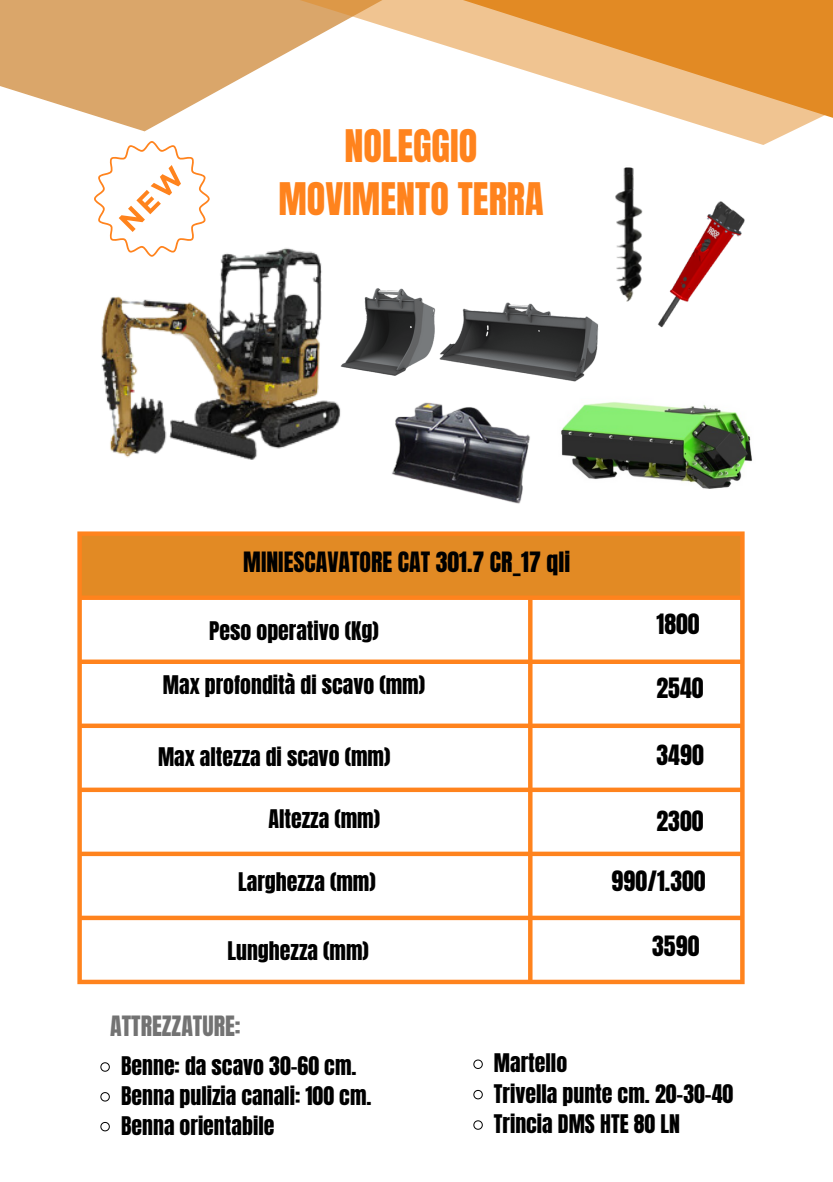
<style>
.page{position:relative;width:833px;height:1182px;background:#fff}
.page>*{position:absolute;margin:0;border:0;box-sizing:border-box;transform-origin:0 0}
.t1{font:38.17px/52.9px "Anton";color:#ff831d;text-align:center}
.t2{font:23.77px "Anton";color:#000}
.t3{font:23.77px "Anton";color:#737373}
.t4{font:21.83px "Anton";color:#000}
</style>
<div class="page">
<svg style="left:77px;top:531px;width:667px;height:453px"></svg>
<img style="left:101px;top:248px;width:240px;height:212px">
<svg style="left:94px;top:175px;width:115px;height:83px"></svg>
<img style="left:615px;top:175px;width:28px;height:127px">
<img style="left:658px;top:201px;width:87px;height:127px">
<img style="left:392px;top:402px;width:138px;height:102px">
<svg style="left:0;top:0;width:832px;height:145px"></svg>
<img style="left:336px;top:280px;width:99px;height:98px">
<img style="left:435px;top:302px;width:164px;height:80px">
<img style="left:561px;top:402px;width:191px;height:87px">
<svg style="left:100px;top:1062px;width:10px;height:9px"></svg>
<svg style="left:100px;top:1092px;width:10px;height:9px"></svg>
<svg style="left:100px;top:1122px;width:10px;height:9px"></svg>
<svg style="left:473px;top:1059px;width:10px;height:9px"></svg>
<svg style="left:473px;top:1089px;width:10px;height:10px"></svg>
<svg style="left:473px;top:1120px;width:10px;height:9px"></svg>
<h1 class="t1" style="left:278px;top:120px;width:267px">NOLEGGIO<br>MOVIMENTO TERRA</h1>
<p class="t2" style="left:243px;top:545px;width:328px">MINIESCAVATORE CAT 301.7 CR_17 qli</p>
<p class="t4" style="left:209px;top:615px;width:171px">Peso operativo (Kg)</p>
<p class="t4" style="left:163px;top:669px;width:264px">Max profondità di scavo (mm)</p>
<p class="t4" style="left:158px;top:740px;width:234px">Max altezza di scavo (mm)</p>
<p class="t4" style="left:268px;top:803px;width:113px">Altezza (mm)</p>
<p class="t4" style="left:238px;top:866px;width:139px">Larghezza (mm)</p>
<p class="t2" style="left:656px;top:606px;width:45px">1800</p>
<p class="t2" style="left:656px;top:671px;width:49px">2540</p>
<p class="t2" style="left:656px;top:737px;width:49px">3490</p>
<p class="t2" style="left:656px;top:803px;width:49px">2300</p>
<h2 class="t2" style="left:611px;top:864px;width:96px">990/1.300</h2>
<p class="t4" style="left:227px;top:935px;width:143px">Lunghezza (mm)</p>
<p class="t2" style="left:652px;top:928px;width:49px">3590</p>
<p class="t3" style="left:110px;top:1008px;width:132px">ATTREZZATURE:</p>
<p class="t4" style="left:121px;top:1050px;width:237px">Benne: da scavo 30-60 cm.</p>
<p class="t4" style="left:121px;top:1079px;width:252px">Benna pulizia canali: 100 cm.</p>
<p class="t4" style="left:121px;top:1109px;width:155px">Benna orientabile</p>
<p class="t4" style="left:494px;top:1047px;width:75px">Martello</p>
<p class="t4" style="left:494px;top:1077px;width:241px">Trivella punte cm. 20-30-40</p>
<p class="t4" style="left:494px;top:1108px;width:187px">Trincia DMS HTE 80 LN</p>
</div>
